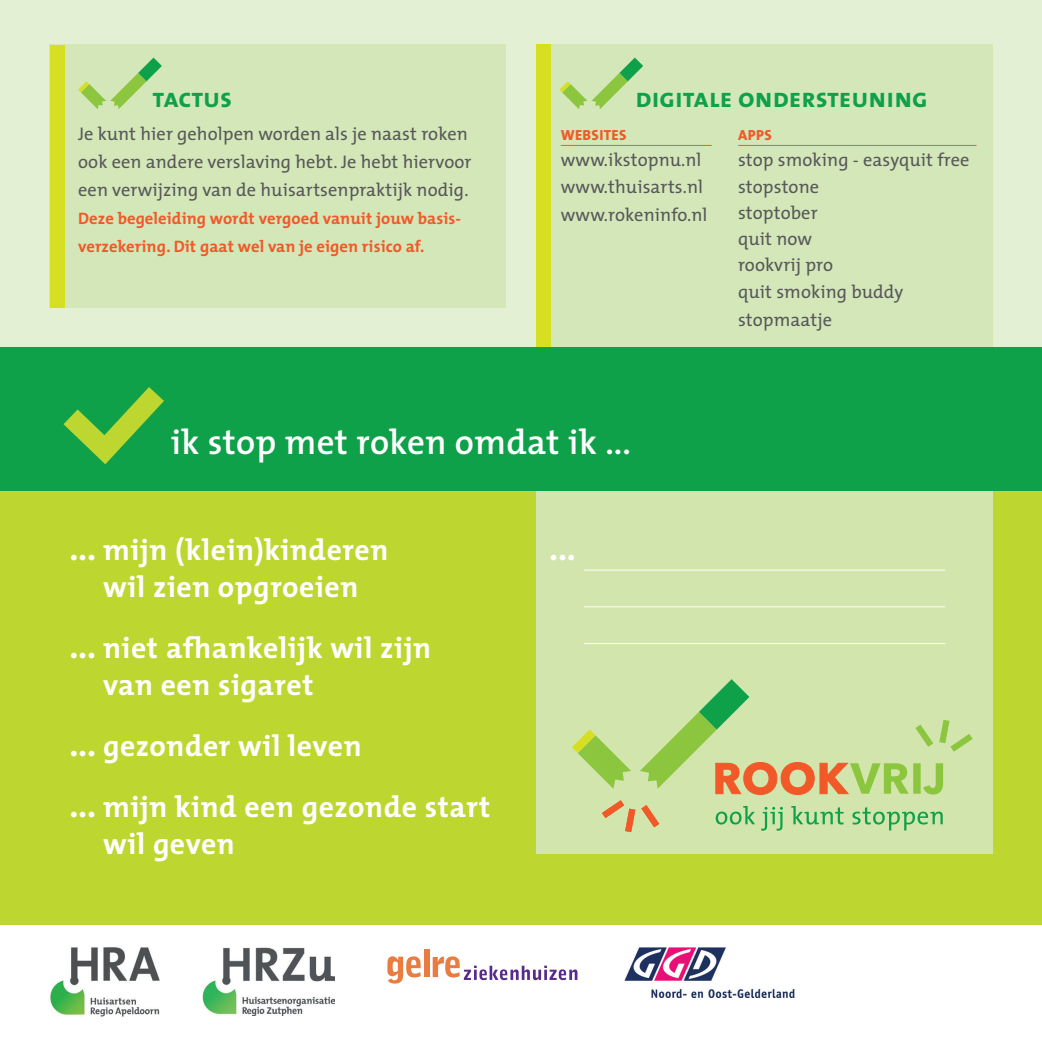
<style>
.page{position:relative;width:1042px;height:1042px;background:#fff}
.page>*{position:absolute;margin:0;border:0;box-sizing:border-box;transform-origin:0 0}
.t1{font:600 35px "The Mix";letter-spacing:.01em;color:#fff}
.t2{font:700 35px "The Mix";color:#fff}
.t3{font:700 29.75px/36.8px "The Mix";letter-spacing:.02em;color:#fff}
.t4{font:27.12px "The Mix Bold Caps";color:#0fa14a}
.t5{font:18.38px/26.2px "The Mix";letter-spacing:.005em;color:#57585a}
.t6{font:700 16.62px/28px "The Mix";letter-spacing:.005em;color:#f15929}
.t7{font:14.7px "The Mix Extra Bold Caps";letter-spacing:.03em;color:#f15929}
.s1{font-size:35px}
</style>
<div class="page">
<div style="left:0;top:0;width:1042px;height:350px;background:#e4f0d4"></div>
<div style="left:0;top:396px;width:1042px;height:528px;background:#bed630"></div>
<div style="left:0;top:347px;width:1042px;height:144px;background:#0fa14a"></div>
<div style="left:536px;top:45px;width:456px;height:302px;background:#d4e7b8"></div>
<div style="left:50px;top:45px;width:456px;height:263px;background:#d4e7b8"></div>
<svg style="left:78px;top:58px;width:84px;height:51px"></svg>
<svg style="left:559px;top:58px;width:84px;height:51px"></svg>
<hr style="left:738px;top:145px;width:238px;height:1px;background:#f15929">
<hr style="left:561px;top:145px;width:150px;height:1px;background:#f15929">
<div style="left:536px;top:491px;width:456px;height:362px;background:#d2e5ac"></div>
<svg style="left:572px;top:679px;width:400px;height:153px"></svg>
<hr style="left:584px;top:570px;width:361px;height:1px;background:#fff">
<hr style="left:584px;top:606px;width:361px;height:1px;background:#fff">
<hr style="left:584px;top:643px;width:361px;height:1px;background:#fff">
<div style="left:50px;top:45px;width:14px;height:263px;background:#d6df21"></div>
<div style="left:536px;top:45px;width:15px;height:302px;background:#d6df21"></div>
<svg style="left:63px;top:387px;width:101px;height:78px"></svg>
<img style="left:50px;top:947px;width:110px;height:70px">
<svg style="left:387px;top:956px;width:34px;height:27px"></svg>
<div style="left:424px;top:949px;width:5px;height:28px;background:#e97d41"></div>
<svg style="left:433px;top:956px;width:144px;height:24px"></svg>
<img style="left:624px;top:947px;width:171px;height:50px">
<img style="left:202px;top:947px;width:133px;height:68px">
<h3 class="t4" style="left:153px;top:75px;width:81px">tactus</h3>
<p class="t5" style="left:78px;top:119px;width:395px;line-height:28px">Je kunt hier geholpen worden als je naast roken ook een andere verslaving hebt. Je hebt hier voor een verwijzing van de huisartsenpraktijk nodig.</p>
<p class="t6" style="left:78px;top:204px;width:384px">Deze begeleiding wordt vergoed vanuit jouw basis&shy;verzekering. Dit gaat wel van je eigen risico af.</p>
<h3 class="t4" style="left:635px;top:75px;width:294px">digitale ondersteuning</h3>
<p class="t7" style="left:738px;top:123px;width:35px">APPS</p>
<p class="t5" style="left:738px;top:146px;width:233px">stop smoking - easyquit free stopstone<br>stoptober<br>quit now<br>rookvrij pro<br>quit smoking buddy</p>
<p class="t5" style="left:738px;top:306px;width:96px">stopmaatje</p>
<p class="t7" style="left:561px;top:123px;width:67px">WEBSITES</p>
<p class="t5" style="left:561px;top:146px;width:144px">www.ikstopnu.nl www.thuisarts.nl</p>
<p class="t5" style="left:561px;top:201px;width:148px">www.rokeninfo.nl</p>
<h1 class="t1" style="left:171px;top:413px;width:462px">ik stop met roken omdat ik ...</h1>
<h2 class="t3" style="left:69px;top:531px;width:320px;text-align:center"><span class="s1">...</span> mijn (klein)kinderen wil zien opgroeien</h2>
<h2 class="t3" style="left:103px;top:629px;width:330px;text-indent:-34px"><span class="s1">...</span> niet afhankelijk wil zijn van een sigaret</h2>
<h2 class="t3" style="left:69px;top:714px;width:422px;line-height:61.2px"><span class="s1">...</span> gezonder wil leven<br><span class="s1">...</span> mijn kind een gezonde start</h2>
<h2 class="t3" style="left:103px;top:825px;width:133px">wil geven</h2>
<h1 class="t2" style="left:549px;top:518px;width:28px">...</h1>
</div>
